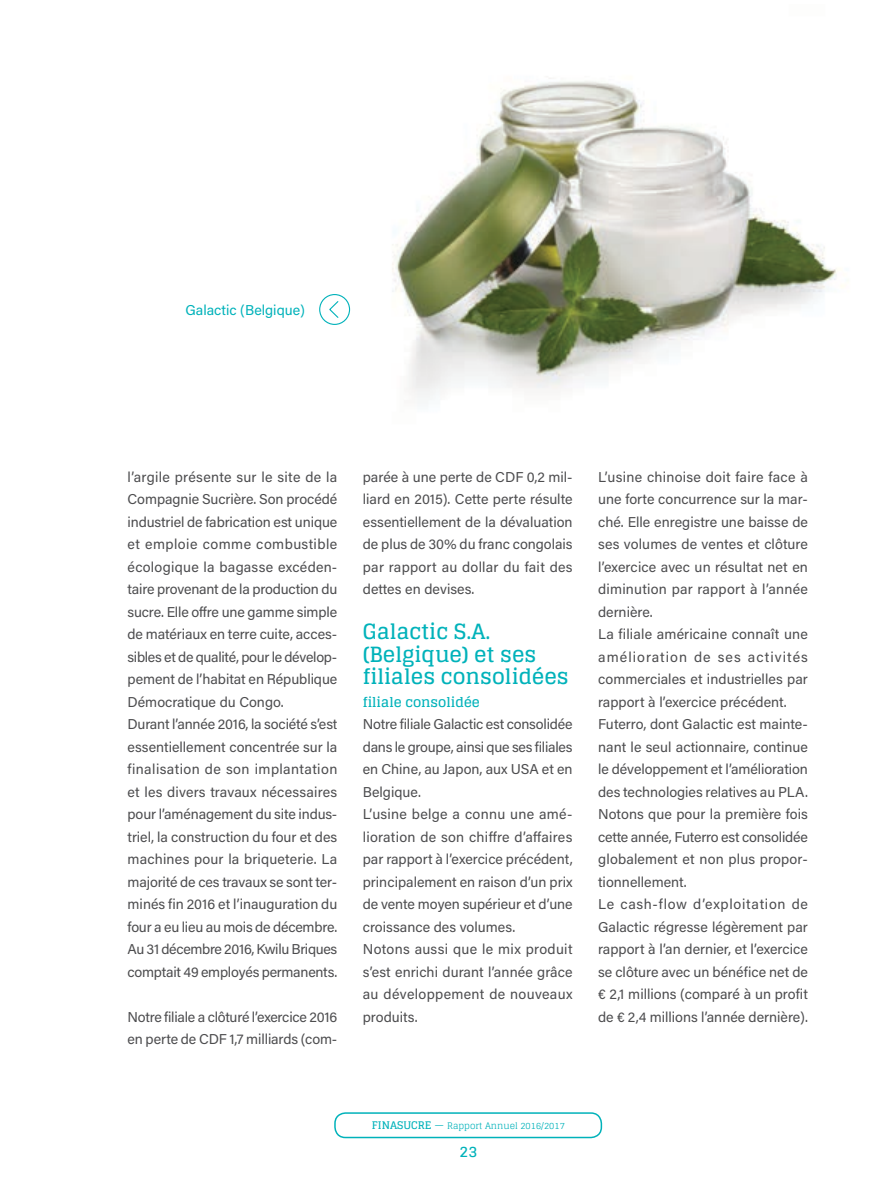
<style>
.page{position:relative;width:893px;height:1191px;background:#fff}
.page>*{position:absolute;margin:0;border:0;box-sizing:border-box;transform-origin:0 0}
.t1{font:700 21px/22.5px "Glegoo";color:#00b2ba}
.t2{font:700 15px "Glegoo";color:#00b2ba}
.t3{font:14.25px/22.5px "Acumin Pro";color:#4d4d4f}
.t4{font:14.25px "Acumin Pro";color:#00b2ba}
.t5{font:700 13.5px "Glegoo";color:#00b2ba}
.t6{font:9px "Glegoo";color:#00b2ba}
.s1{font-weight:700;font-size:10.5px}
.s2{font-size:10.5px}
</style>
<div class="page">
<div style="left:334px;top:1112px;width:268px;height:26px;border:2px solid #00b2ba;border-radius:10px"></div>
<img style="left:344px;top:78px;width:500px;height:320px">
<svg style="left:329px;top:301px;width:10px;height:17px"></svg>
<div style="left:319px;top:294px;width:31px;height:31px;border:1px solid #00b2ba;border-radius:50%"></div>
<p class="t4" style="left:185px;top:300px;width:121px">Galactic (Belgique)</p>
<p class="t3" style="left:128px;top:465px;width:211px">l’argile présente sur le site de la Compagnie Sucrière. Son procédé industriel de fabrication est unique et emploie comme combustible écologique la bagasse excéden&shy;taire provenant de la production du sucre. Elle offre une gamme simple de matériaux en terre cuite, acces&shy;sibles et de qualité, pour le dévelop&shy;pement de l’habitat en République Démocratique du Congo.<br>Durant l’année 2016, la société s’est essentiellement concentrée sur la finalisation de son implantation et les divers travaux nécessaires pour l’aménagement du site indus&shy;triel, la construction du four et des machines pour la briqueterie. La majorité de ces travaux se sont ter&shy;minés fin 2016 et l’inauguration du four a eu lieu au mois de décembre.<br>Au 31 décembre 2016, Kwilu Briques comptait 49 employés permanents.</p>
<p class="t3" style="left:128px;top:1005px;width:211px">Notre filiale a clôturé l’exercice 2016 en perte de CDF 1,7 milliards (com-</p>
<p class="t3" style="left:363px;top:465px;width:211px;text-align:justify">parée à une perte de CDF 0,2 mil&shy;liard en 2015). Cette perte résulte essentiellement de la dévaluation de plus de 30% du franc congolais par rapport au dollar du fait des dettes en devises.</p>
<h1 class="t1" style="left:363px;top:621px;width:207px">Galactic S.A. (Belgique) et ses filiales consolidées</h1>
<p class="t5" style="left:363px;top:694px;width:119px">filiale consolidée</p>
<p class="t3" style="left:363px;top:712px;width:211px">Notre filiale Galactic est consolidée dans le groupe, ainsi que ses filiales en Chine, au Japon, aux USA et en<br>Belgique.<br>L’usine belge a connu une amé&shy;lioration de son chiffre d’affaires par rapport à l’exercice précédent, principalement en raison d’un prix de vente moyen supérieur et d’une croissance des volumes.<br>Notons aussi que le mix produit s’est enrichi durant l’année grâce au développement de nouveaux produits.</p>
<p class="t3" style="left:598px;top:465px;width:211px">L’usine chinoise doit faire face à une forte concurrence sur la mar&shy;ché. Elle enregistre une baisse de ses volumes de ventes et clôture l’exercice avec un résultat net en diminution par rapport à l’année dernière.<br>La filiale américaine connaît une amélioration de ses activités commerciales et industrielles par rapport à l’exercice précédent.<br>Futerro, dont Galactic est mainte&shy;nant le seul actionnaire, continue le développement et l’amélioration des technologies relatives au PLA.<br>Notons que pour la première fois cette année, Futerro est consolidée globalement et non plus propor&shy;tionnellement.<br>Le cash-flow d’exploitation de<br>Galactic régresse légèrement par rapport à l’an dernier, et l’exercice se clôture avec un bénéfice net de € 2,1 millions (comparé à un profit de € 2,4 millions l’année dernière).</p>
<p class="t6" style="left:372px;top:1121px;width:194px"><span class="s1">FINASUCRE</span> <span class="s2">—</span> Rapport Annuel 2016/2017</p>
<p class="t2" style="left:460px;top:1142px;width:19px">23</p>
</div>
